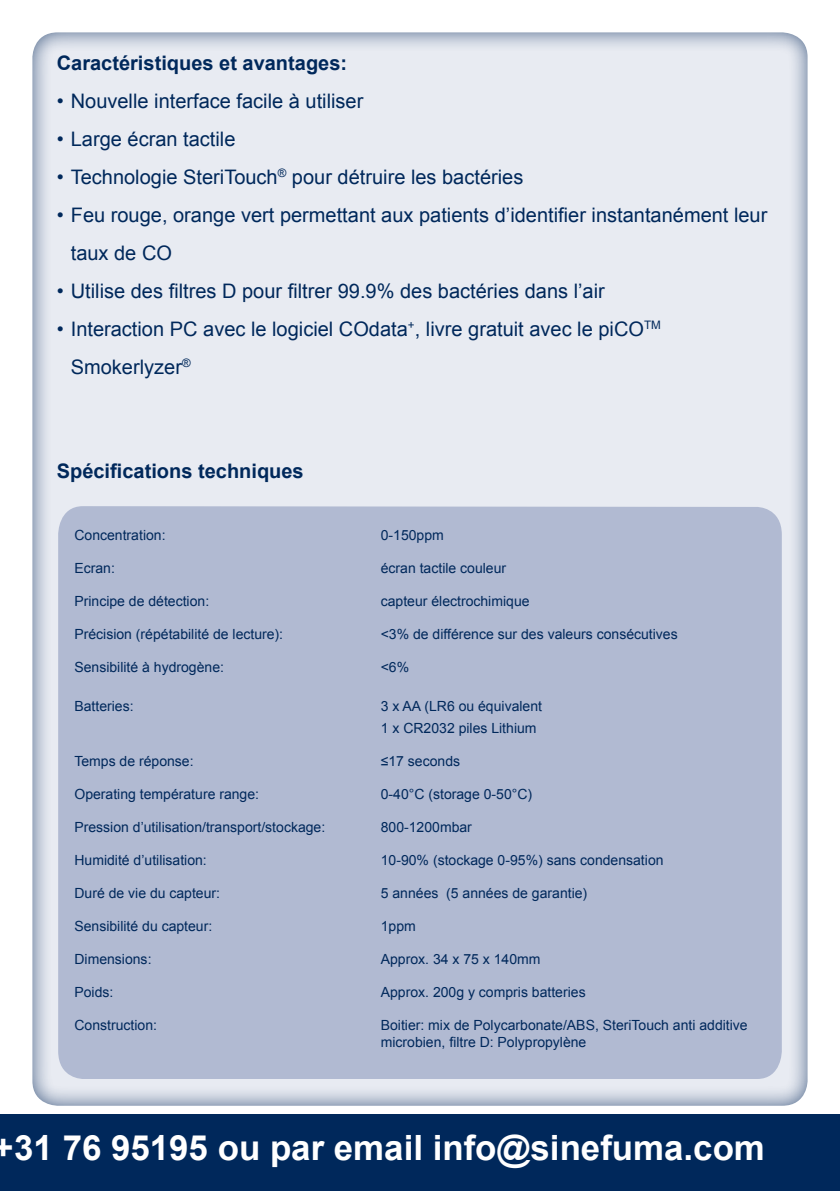
<style>
.page{position:relative;width:840px;height:1191px;background:#fff}
.page>*{position:absolute;margin:0;border:0;box-sizing:border-box;transform-origin:0 0}
.t1{font:700 34.8px "Arial";color:#fff}
.t2{font:20px/38px "Arial";color:#00285b}
.t3{font:700 20px "Arial";color:#00285b}
.t4{font:14px/22px "Arial";color:#00285b}
</style>
<div class="page">
<div style="left:0;top:1114px;width:839px;height:77px;background:#00285b"></div>
<div style="left:17px;top:24px;width:792px;height:1082px;background:#00285b;opacity:.75"></div>
<div style="left:58px;top:506px;width:723px;height:573px;background:#b1bad2"></div>
<h2 class="t3" style="left:57px;top:49px;width:292px">Caractéristiques et avantages:</h2>
<h2 class="t2" style="left:57px;top:82px;width:308px">• Nouvelle interface facile à utiliser</h2>
<h2 class="t2" style="left:57px;top:120px;width:180px">• Large écran tactile</h2>
<h2 class="t2" style="left:57px;top:158px;width:468px">• Technologie SteriTouch<sup>®</sup> pour détruire les bactéries</h2>
<h2 class="t2" style="left:71px;top:196px;width:697px;text-indent:-14px">• Feu rouge, orange vert permettant aux patients d’identifier instantanément leur taux de CO</h2>
<h2 class="t2" style="left:57px;top:272px;width:549px">• Utilise des filtres D pour filtrer 99.9% des bactéries dans l’air</h2>
<h2 class="t2" style="left:71px;top:310px;width:591px;text-indent:-14px">• Interaction PC avec le logiciel COdata<sup>+</sup>, livre gratuit avec le piCO<sup>TM<br></sup>Smokerlyzer<sup>®</sup></h2>
<h2 class="t3" style="left:57px;top:457px;width:248px">Spécifications techniques</h2>
<p class="t4" style="left:74px;top:524px;width:93px">Concentration:</p>
<p class="t4" style="left:380px;top:524px;width:65px">0-150ppm</p>
<p class="t4" style="left:74px;top:557px;width:42px">Ecran:</p>
<p class="t4" style="left:380px;top:557px;width:127px">écran tactile couleur</p>
<p class="t4" style="left:74px;top:590px;width:136px">Principe de détection:</p>
<p class="t4" style="left:380px;top:590px;width:150px">capteur électrochimique</p>
<p class="t4" style="left:74px;top:623px;width:210px">Précision (répétabilité de lecture):</p>
<p class="t4" style="left:380px;top:623px;width:298px">&lt;3% de différence sur des valeurs consécutives</p>
<p class="t4" style="left:74px;top:656px;width:151px">Sensibilité à hydrogène:</p>
<p class="t4" style="left:380px;top:656px;width:30px">&lt;6%</p>
<p class="t4" style="left:74px;top:695px;width:61px">Batteries:</p>
<p class="t4" style="left:380px;top:695px;width:163px">3 x AA (LR6 ou équivalent<br>1 x CR2032 piles Lithium</p>
<p class="t4" style="left:74px;top:750px;width:121px">Temps de réponse:</p>
<p class="t4" style="left:380px;top:750px;width:81px">≤17 seconds</p>
<p class="t4" style="left:74px;top:783px;width:186px">Operating température range:</p>
<p class="t4" style="left:380px;top:783px;width:153px">0-40°C (storage 0-50°C)</p>
<p class="t4" style="left:74px;top:816px;width:252px">Pression d’utilisation/transport/stockage:</p>
<p class="t4" style="left:380px;top:816px;width:93px">800-1200mbar</p>
<p class="t4" style="left:74px;top:849px;width:134px">Humidité d’utilisation:</p>
<p class="t4" style="left:380px;top:849px;width:284px">10-90% (stockage 0-95%) sans condensation</p>
<p class="t4" style="left:74px;top:882px;width:147px">Duré de vie du capteur:</p>
<p class="t4" style="left:380px;top:882px;width:208px">5 années (5 années de garantie)</p>
<p class="t4" style="left:74px;top:915px;width:139px">Sensibilité du capteur:</p>
<p class="t4" style="left:380px;top:915px;width:37px">1ppm</p>
<p class="t4" style="left:74px;top:948px;width:79px">Dimensions:</p>
<p class="t4" style="left:380px;top:948px;width:161px">Approx. 34 x 75 x 140mm</p>
<p class="t4" style="left:74px;top:981px;width:40px">Poids:</p>
<p class="t4" style="left:380px;top:981px;width:206px">Approx. 200g y compris batteries</p>
<p class="t4" style="left:74px;top:1014px;width:84px">Construction:</p>
<p class="t4" style="left:380px;top:1017px;width:368px;line-height:16.8px">Boitier: mix de Polycarbonate/ABS, SteriTouch anti additive microbien, filtre D: Polypropylène</p>
<h1 class="t1" style="left:-6px;top:1124px;width:772px">+31 76 95195 ou par email info@sinefuma.com</h1>
</div>
